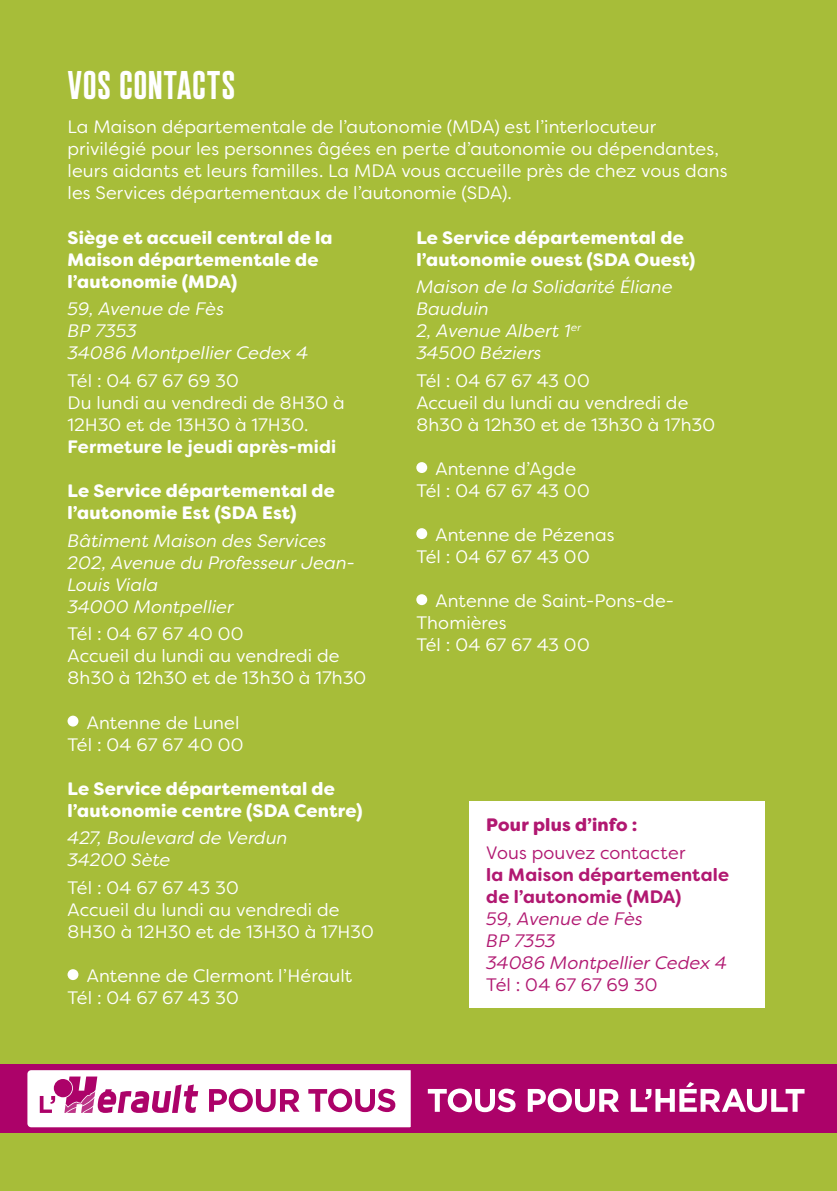
<style>
.page{position:relative;width:837px;height:1191px;background:#fff}
.page>*{position:absolute;margin:0;border:0;box-sizing:border-box;transform-origin:0 0}
.t1{font:700 40px "Plaak 42 Extracondensed";letter-spacing:.01em;color:#fff}
.t2{font:18px/22px "Filson Soft";letter-spacing:.005em;color:#fff}
.t3{font:italic 18px/22px "Filson Soft";letter-spacing:.005em;color:#fff}
.t4{font:900 18px/22px "Filson Soft";letter-spacing:.01em;color:#fff}
.t5{font:italic 18px/22px "Filson Soft";letter-spacing:.005em;color:#b11871}
.t6{font:700 18px/22px "Filson Soft";letter-spacing:.01em;color:#b11871}
.t7{font:18px "Filson Soft";letter-spacing:.01em;color:#b11871}
.t8{font:700 18px "Filson Soft";letter-spacing:.01em;color:#fff}
.t9{font:900 18px "Filson Soft";letter-spacing:.01em;color:#b11871}
</style>
<div class="page">
<div style="left:0;top:0;width:837px;height:1190px;background:#a7bd39"></div>
<div style="left:68px;top:715px;width:10px;height:11px;background:#fff;border-radius:50%"></div>
<div style="left:68px;top:968px;width:10px;height:11px;background:#fff;border-radius:50%"></div>
<div style="left:416px;top:462px;width:11px;height:11px;background:#fff;border-radius:50%"></div>
<div style="left:416px;top:528px;width:11px;height:11px;background:#fff;border-radius:50%"></div>
<div style="left:416px;top:594px;width:11px;height:11px;background:#fff;border-radius:50%"></div>
<div style="left:469px;top:801px;width:296px;height:206px;background:#fff"></div>
<div style="left:0;top:1064px;width:837px;height:68px;background:#ac0269"></div>
<svg style="left:428px;top:1082px;width:376px;height:29px"></svg>
<svg style="left:19px;top:1070px;width:400px;height:63px"></svg>
<h1 class="t1" style="left:68px;top:67px;width:169px">VOS CONTACTS</h1>
<p class="t2" style="left:68px;top:115px;width:661px">La Maison départementale de l’autonomie (MDA) est l’interlocuteur privilégié pour les personnes âgées en perte d’autonomie ou dépendantes, leurs aidants et leurs familles. La MDA vous accueille près de chez vous dans les Services départementaux de l’autonomie (SDA).</p>
<p class="t4" style="left:68px;top:226px;width:266px">Siège et accueil central de la<br>Maison départementale de l’autonomie (MDA)</p>
<p class="t3" style="left:68px;top:298px;width:243px">59, Avenue de Fès<br>BP 7353<br>34086 Montpellier Cedex 4</p>
<p class="t2" style="left:68px;top:369px;width:279px">Tél : 04 67 67 69 30<br>Du lundi au vendredi de 8H30 à<br>12H30 et de 13H30 à 17H30.</p>
<p class="t8" style="left:68px;top:435px;width:270px">Fermeture le jeudi après-midi</p>
<p class="t4" style="left:68px;top:479px;width:269px">Le Service départemental de l’autonomie Est (SDA Est)</p>
<p class="t3" style="left:68px;top:529px;width:289px">Bâtiment Maison des Services<br>202, Avenue du Professeur Jean-<br>Louis Viala<br>34000 Montpellier</p>
<p class="t2" style="left:68px;top:623px;width:300px">Tél : 04 67 67 40 00<br>Accueil du lundi au vendredi de<br>8h30 à 12h30 et de 13h30 à 17h30</p>
<p class="t2" style="left:68px;top:711px;width:177px;text-align:right">Antenne de Lunel<br>Tél : 04 67 67 40 00</p>
<p class="t4" style="left:68px;top:777px;width:296px">Le Service départemental de l’autonomie centre (SDA Centre)</p>
<p class="t3" style="left:68px;top:826px;width:222px">427, Boulevard de Verdun<br>34200 Sète</p>
<p class="t2" style="left:68px;top:876px;width:308px">Tél : 04 67 67 43 30<br>Accueil du lundi au vendredi de<br>8H30 à 12H30 et de 13H30 à 17H30</p>
<p class="t2" style="left:68px;top:964px;width:286px;text-indent:19px">Antenne de Clermont l’Hérault<br>Tél : 04 67 67 43 30</p>
<p class="t4" style="left:416px;top:226px;width:280px">Le Service départemental de l’autonomie ouest (SDA Ouest)</p>
<p class="t3" style="left:416px;top:276px;width:258px">Maison de la Solidarité Éliane<br>Bauduin<br>2, Avenue Albert 1<sup>er<br></sup>34500 Béziers</p>
<p class="t2" style="left:416px;top:369px;width:300px">Tél : 04 67 67 43 00<br>Accueil du lundi au vendredi de<br>8h30 à 12h30 et de 13h30 à 17h30</p>
<p class="t2" style="left:416px;top:457px;width:175px;text-align:center">Antenne d’Agde<br>Tél : 04 67 67 43 00</p>
<p class="t2" style="left:416px;top:523px;width:200px;text-indent:19px">Antenne de Pézenas<br>Tél : 04 67 67 43 00</p>
<p class="t2" style="left:416px;top:589px;width:259px;text-indent:19px">Antenne de Saint-Pons-de-<br>Thomières<br>Tél : 04 67 67 43 00</p>
<p class="t9" style="left:486px;top:813px;width:153px">Pour plus d’info :</p>
<p class="t7" style="left:486px;top:841px;width:201px">Vous pouvez contacter</p>
<p class="t6" style="left:486px;top:863px;width:244px">la Maison départementale de l’autonomie (MDA)</p>
<p class="t5" style="left:486px;top:907px;width:243px">59, Avenue de Fès<br>BP 7353<br>34086 Montpellier Cedex 4</p>
<p class="t7" style="left:486px;top:973px;width:173px">Tél : 04 67 67 69 30</p>
</div>
